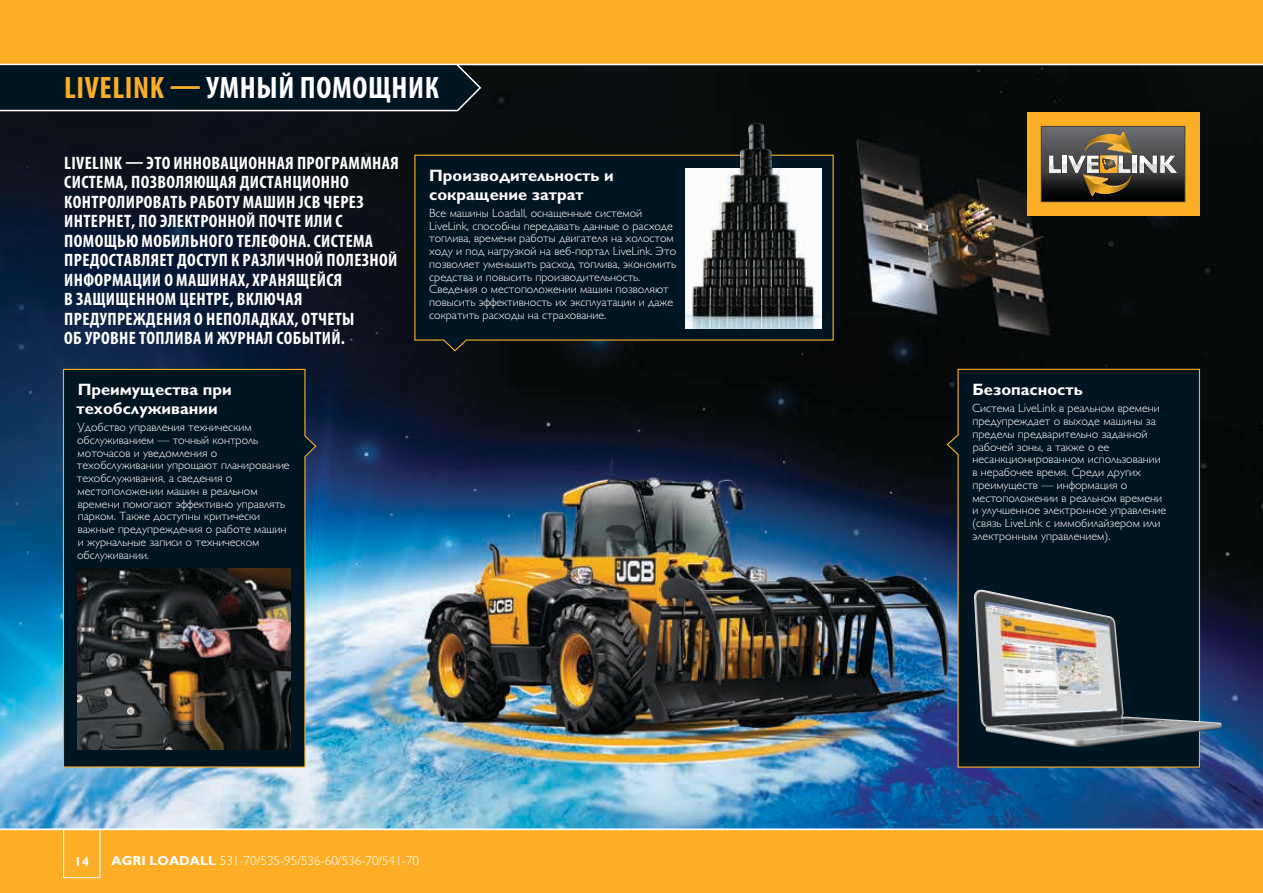
<style>
.page{position:relative;width:1263px;height:893px;background:#fff}
.page>*{position:absolute;margin:0;border:0;box-sizing:border-box;transform-origin:0 0}
.t1{font:700 condensed 31.2px "Myriad Pro";letter-spacing:.02em;color:#fff}
.t2{font:700 condensed 18px/19.5px "Myriad Pro";letter-spacing:.02em;color:#fff}
.t3{font:700 16.5px/18.8px "Gill Sans Cyr";color:#fff}
.t4{font:300 13.2px "Gill Sans Cyr";color:#fff}
.t5{font:700 13.2px "Gill Sans Cyr";color:#fff}
.t6{font:300 12px/12.8px "Gill Sans Cyr";color:#fff}
.s1{color:#fcaf26}
.s2{font-weight:700}
</style>
<div class="page">
<img style="left:0;top:65px;width:1263px;height:764px">
<svg style="left:62px;top:368px;width:255px;height:400px;background:#0b212e"></svg>
<svg style="left:946px;top:368px;width:254px;height:400px;background:#071a26"></svg>
<img style="left:77px;top:568px;width:213px;height:181px">
<svg style="left:414px;top:154px;width:420px;height:198px;background:#051720"></svg>
<img style="left:685px;top:168px;width:137px;height:161px">
<img style="left:693px;top:123px;width:119px;height:192px">
<svg style="left:0;top:65px;width:482px;height:49px;background:#0a1d29"></svg>
<div style="left:0;top:0;width:1263px;height:64px;background:#fcaf26"></div>
<div style="left:0;top:829px;width:1263px;height:64px;background:#fcaf26"></div>
<hr style="left:0;top:829px;width:1263px;height:1px;background:#fff">
<div style="left:63px;top:829px;width:37px;height:49px;border:1px solid #fff"></div>
<div style="left:1027px;top:112px;width:172px;height:104px;background:#fcaf26"></div>
<svg style="left:1041px;top:126px;width:144px;height:76px;background:#5d574d"></svg>
<img style="left:974px;top:590px;width:248px;height:157px">
<h1 class="t1" style="left:64px;top:69px;width:376px"><span class="s1">LIVELINK —</span> УМНЫЙ ПОМОЩНИК</h1>
<p class="t2" style="left:64px;top:153px;width:336px">LIVELINK — ЭТО ИННОВАЦИОННАЯ ПРОГРАММНАЯ СИСТЕМА, ПОЗВОЛЯЮЩАЯ ДИСТАНЦИОННО КОНТРОЛИРОВАТЬ РАБОТУ МАШИН JCB ЧЕРЕЗ ИНТЕРНЕТ, ПО ЭЛЕКТРОННОЙ ПОЧТЕ ИЛИ С ПОМОЩЬЮ МОБИЛЬНОГО ТЕЛЕФОНА. СИСТЕМА ПРЕДОСТАВЛЯЕТ ДОСТУП К РАЗЛИЧНОЙ ПОЛЕЗНОЙ ИНФОРМАЦИИ О МАШИНАХ, ХРАНЯЩЕЙСЯ<br>В ЗАЩИЩЕННОМ ЦЕНТРЕ, ВКЛЮЧАЯ ПРЕДУПРЕЖДЕНИЯ О НЕПОЛАДКАХ, ОТЧЕТЫ<br>ОБ УРОВНЕ ТОПЛИВА И ЖУРНАЛ СОБЫТИЙ.</p>
<h3 class="t3" style="left:77px;top:380px;width:157px">Преимущества при техобслуживании</h3>
<p class="t6" style="left:77px;top:421px;width:214px">Удобство управления техническим обслуживанием — точный контроль моточасов и уведомления о техобслуживании упрощают планирование техобслуживания, а сведения о местоположении машин в реальном времени помогают эффективно управлять парком. Также доступны критически важные предупреждения о работе машин и журнальные записи о техническом обслуживании.</p>
<h3 class="t3" style="left:429px;top:166px;width:186px">Производительность и сокращение затрат</h3>
<p class="t6" style="left:429px;top:206px;width:248px">Все машины Loadall, оснащенные системой LiveLink, способны передавать данные о расходе топлива, времени работы двигателя на холостом ходу и под нагрузкой на веб-портал LiveLink. Это позволяет уменьшить расход топлива, экономить средства и повысить производительность.<br>Сведения о местоположении машин позволяют повысить эффективность их эксплуатации и даже сократить расходы на страхование.</p>
<p class="t5" style="left:74px;top:854px;width:16px">14</p>
<p class="t4" style="left:112px;top:853px;width:309px"><span class="s2">AGRI LOADALL</span> 531-70/535-95/536-60/536-70/541-70</p>
<h3 class="t3" style="left:972px;top:380px;width:112px">Безопасность</h3>
<p class="t6" style="left:972px;top:402px;width:196px">Система LiveLink в реальном времени предупреждает о выходе машины за пределы предварительно заданной рабочей зоны, а также о ее несанкционированном использовании в нерабочее время. Среди других преимуществ — информация о местоположении в реальном времени и улучшенное электронное управление (связь LiveLink с иммобилайзером или электронным управлением).</p>
</div>
